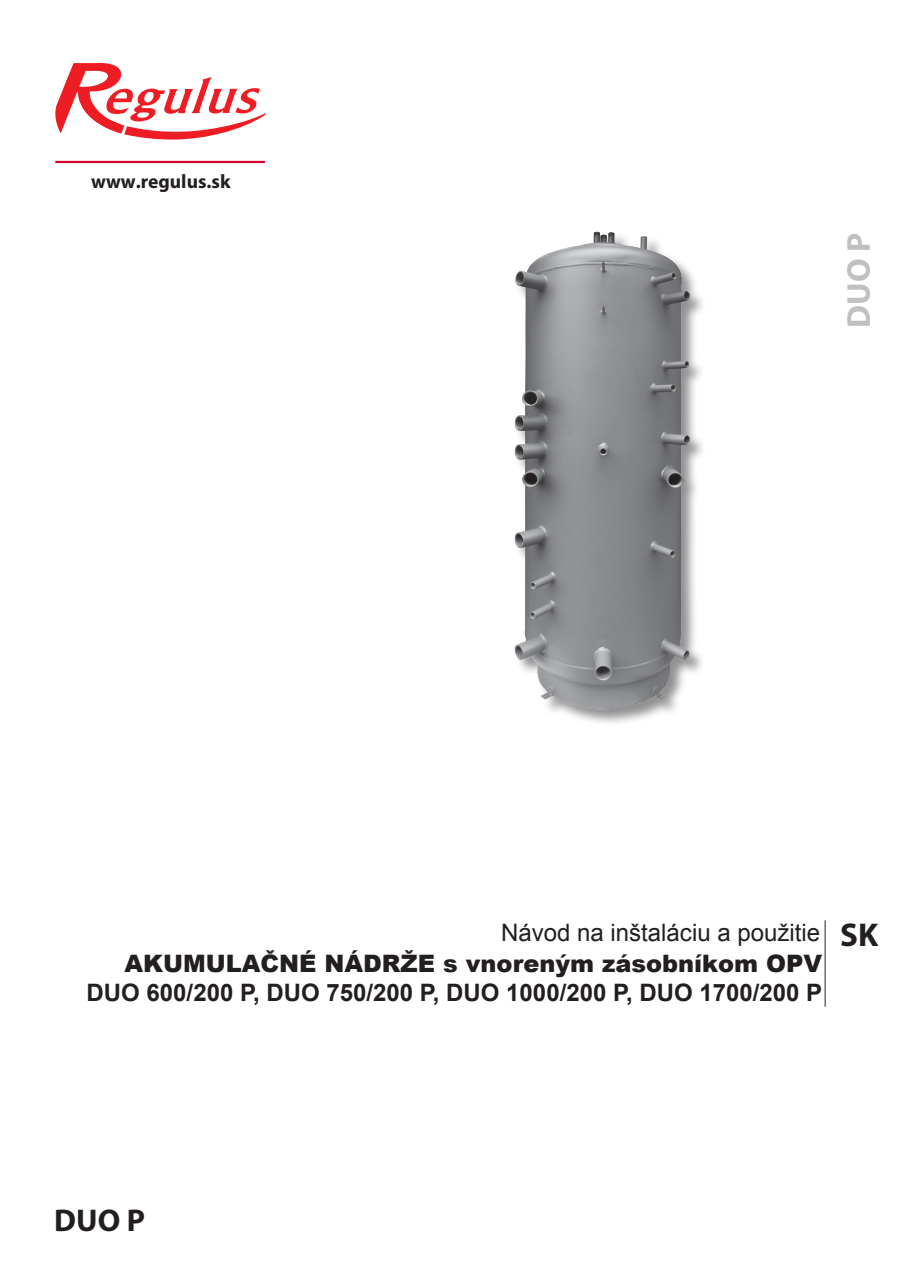
<style>
.page{position:relative;width:915px;height:1285px;background:#fff}
.page>*{position:absolute;margin:0;border:0;box-sizing:border-box;transform-origin:0 0}
.t1{font:700 33px "Myriad Pro";color:#c0c0c0}
.t2{font:700 31.5px "Myriad Pro";color:#231f20}
.t3{font:700 24px/28.8px "Arial";color:#231f20;text-align:right}
.t4{font:24px "Arial";color:#231f20}
.t5{font:700 19.5px "Myriad Pro";color:#231f20}
.s1{font-family:"Myriad Pro";font-weight:700;font-size:33px}
.s2{font-weight:900}
</style>
<div class="page">
<div style="left:514px;top:231px;width:192px;height:495px;background:#231f20;opacity:.5"></div>
<img style="left:514px;top:231px;width:192px;height:479px">
<svg style="left:55px;top:63px;width:210px;height:76px"></svg>
<hr style="left:55px;top:161px;width:210px;height:2px;background:#d6002d">
<hr style="left:824px;top:920px;width:1px;height:86px;background:#231f20">
<p class="t5" style="left:91px;top:168px;width:141px">www.regulus.sk</p>
<p class="t1" style="left:836px;top:328px;width:96px;rotate:-90deg">DUO P</p>
<p class="t4" style="left:501px;top:917px;width:378px">Návod na inštaláciu a použitie <span class="s1">SK</span></p>
<p class="t3" style="left:86px;top:949px;width:737px"><span class="s2">AKUMULAČNÉ NÁDRŽE s vnoreným zásobníkom OPV<br></span>DUO 600/200 P, DUO 750/200 P, DUO 1000/200 P, DUO 1700/200 P</p>
<p class="t2" style="left:54px;top:1199px;width:92px">DUO P</p>
</div>
